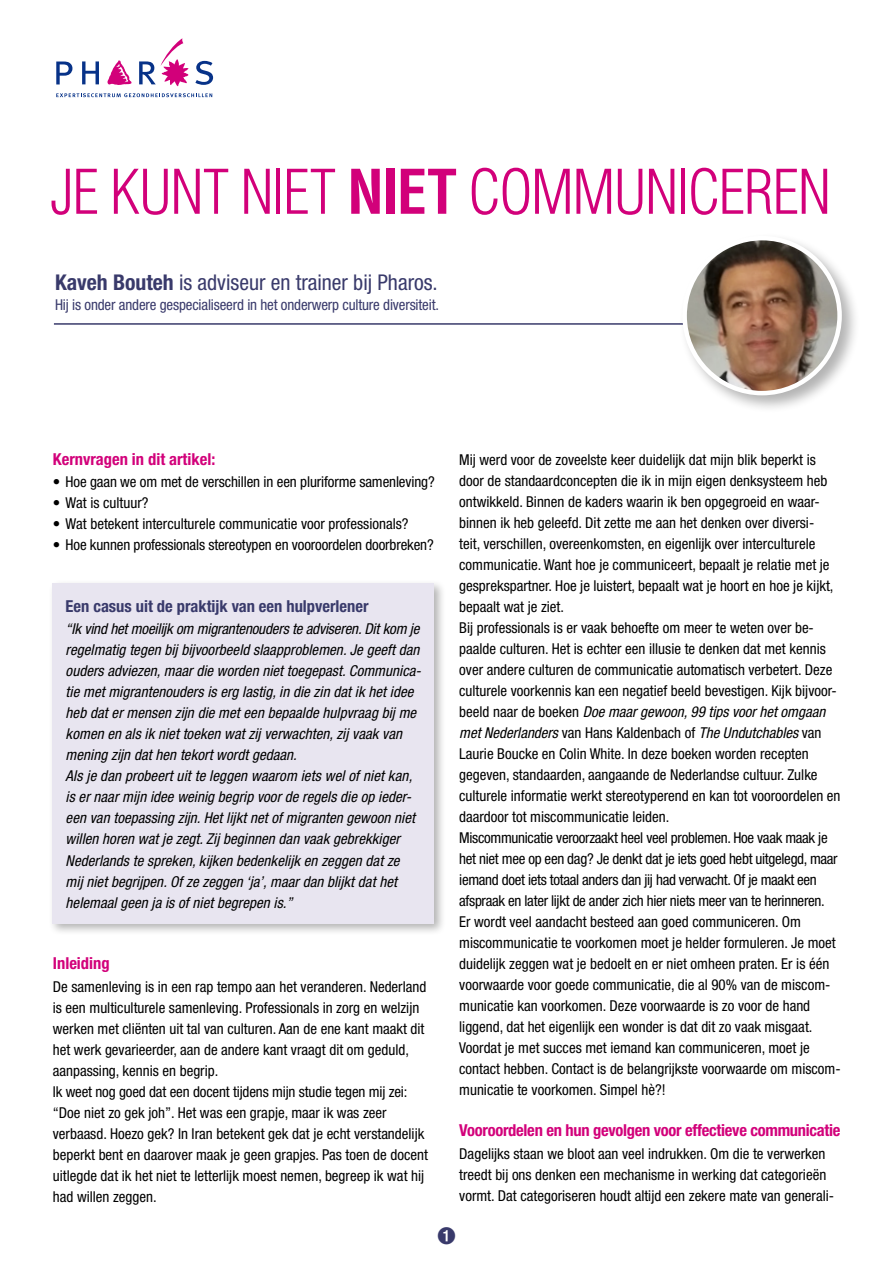
<style>
.page{position:relative;width:893px;height:1263px;background:#fff}
.page>*{position:absolute;margin:0;border:0;box-sizing:border-box;transform-origin:0 0}
.t1{font:300 condensed 60px "Helvetica LT";letter-spacing:-.03em;color:#d2007a}
.t2{font:condensed 21.75px "Helvetica Neue LT";color:#393a6b}
.t3{font:700 condensed 16.5px "Helvetica Neue LT";letter-spacing:-.015em;color:#d2007a}
.t4{font:700 condensed 16.5px "Helvetica Neue LT";color:#393a6b}
.t5{font:condensed 15px/21px "Helvetica Neue LT";color:#000}
.t6{font:italic condensed 15px/21px "Helvetica Neue LT";letter-spacing:.005em;color:#000}
.t7{font:condensed 15px "Helvetica Neue LT";letter-spacing:-.01em;color:#393a6b}
.s1{font-weight:700}
.s2{font-style:italic}
</style>
<div class="page">
<hr style="left:54px;top:323px;width:742px;height:2px;background:#393a6b">
<div style="left:48px;top:579px;width:398px;height:357px;background:#000;opacity:.3"></div>
<div style="left:52px;top:583px;width:381px;height:340px;background:#e8e5f0"></div>
<div style="left:679px;top:233px;width:182px;height:181px;background:#000;opacity:.3"></div>
<img style="left:685px;top:238px;width:155px;height:155px;border-radius:77px">
<div style="left:682px;top:236px;width:160px;height:159px;border:4px solid #fff;border-radius:50%"></div>
<svg style="left:82px;top:61px;width:17px;height:23px"></svg>
<svg style="left:195px;top:61px;width:18px;height:24px"></svg>
<svg style="left:56px;top:62px;width:16px;height:22px"></svg>
<svg style="left:107px;top:60px;width:25px;height:25px"></svg>
<svg style="left:139px;top:38px;width:50px;height:48px"></svg>
<svg style="left:56px;top:93px;width:156px;height:4px"></svg>
<h1 class="t1" style="left:51px;top:155px;width:782px">JE KUNT NIET <span class="s1">NIET</span> COMMUNICEREN</h1>
<h2 class="t2" style="left:55px;top:270px;width:384px"><span class="s1">Kaveh Bouteh</span> is adviseur en trainer bij Pharos.</h2>
<p class="t7" style="left:55px;top:296px;width:385px">Hij is onder andere gespecialiseerd in het onderwerp culture diversiteit.</p>
<p class="t3" style="left:53px;top:449px;width:164px">Kernvragen in dit artikel:</p>
<p class="t5" style="left:53px;top:472px;width:383px">• Hoe gaan we om met de verschillen in een pluriforme samenleving?</p>
<p class="t5" style="left:53px;top:493px;width:97px">• Wat is cultuur?</p>
<p class="t5" style="left:53px;top:514px;width:357px">• Wat betekent interculturele communicatie voor professionals?</p>
<p class="t5" style="left:53px;top:535px;width:382px">• Hoe kunnen professionals stereotypen en vooroordelen doorbreken?</p>
<p class="t4" style="left:66px;top:596px;width:304px">Een casus uit de praktijk van een hulpverlener</p>
<p class="t6" style="left:66px;top:619px;width:357px">“Ik vind het moeilijk om migrantenouders te adviseren. Dit kom je regelmatig tegen bij bijvoorbeeld slaapproblemen. Je geeft dan ouders adviezen, maar die worden niet toegepast. Communica&shy;tie met migrantenouders is erg lastig, in die zin dat ik het idee heb dat er mensen zijn die met een bepaalde hulpvraag bij me komen en als ik niet toeken wat zij verwachten, zij vaak van mening zijn dat hen tekort wordt gedaan.<br>Als je dan probeert uit te leggen waarom iets wel of niet kan, is er naar mijn idee weinig begrip voor de regels die op ieder&shy;een van toepassing zijn. Het lijkt net of migranten gewoon niet willen horen wat je zegt. Zij beginnen dan vaak gebrekkiger Nederlands te spreken, kijken bedenkelijk en zeggen dat ze<br>mij niet begrijpen. Of ze zeggen ‘ja’, maar dan blijkt dat het helemaal geen ja is of niet begrepen is.”</p>
<p class="t3" style="left:53px;top:953px;width:58px">Inleiding</p>
<p class="t5" style="left:53px;top:976px;width:377px">De samenleving is in een rap tempo aan het veranderen. Nederland is een multiculturele samenleving. Professionals in zorg en welzijn werken met cliënten uit tal van culturen. Aan de ene kant maakt dit het werk gevarieerder, aan de andere kant vraagt dit om geduld, aanpassing, kennis en begrip.<br>Ik weet nog goed dat een docent tijdens mijn studie tegen mij zei: “Doe niet zo gek joh”. Het was een grapje, maar ik was zeer verbaasd. Hoezo gek? In Iran betekent gek dat je echt verstandelijk beperkt bent en daarover maak je geen grapjes. Pas toen de docent uitlegde dat ik het niet te letterlijk moest nemen, begreep ik wat hij had willen zeggen.</p>
<p class="t5" style="left:459px;top:449px;width:383px">Mij werd voor de zoveelste keer duidelijk dat mijn blik beperkt is door de standaardconcepten die ik in mijn eigen denksysteem heb ontwikkeld. Binnen de kaders waarin ik ben opgegroeid en waar&shy;binnen ik heb geleefd. Dit zette me aan het denken over diversi-<br>teit, verschillen, overeenkomsten, en eigenlijk over interculturele communicatie. Want hoe je communiceert, bepaalt je relatie met je gesprekspartner. Hoe je luistert, bepaalt wat je hoort en hoe je kijkt, bepaalt wat je ziet.<br>Bij professionals is er vaak behoefte om meer te weten over be&shy;paalde culturen. Het is echter een illusie te denken dat met kennis over andere culturen de communicatie automatisch verbetert. Deze culturele voorkennis kan een negatief beeld bevestigen. Kijk bijvoor&shy;beeld naar de boeken <span class="s2">Doe maar gewoon, 99 tips voor het omgaan met Nederlanders</span> van Hans Kaldenbach of <span class="s2">The Undutchables</span> van Laurie Boucke en Colin White. In deze boeken worden recepten gegeven, standaarden, aangaande de Nederlandse cultuur. Zulke culturele informatie werkt stereotyperend en kan tot vooroordelen en daardoor tot miscommunicatie leiden.<br>Miscommunicatie veroorzaakt heel veel problemen. Hoe vaak maak je het niet mee op een dag? Je denkt dat je iets goed hebt uitgelegd, maar iemand doet iets totaal anders dan jij had verwacht. Of je maakt een afspraak en later lijkt de ander zich hier niets meer van te herinneren.<br>Er wordt veel aandacht besteed aan goed communiceren. Om miscommunicatie te voorkomen moet je helder formuleren. Je moet duidelijk zeggen wat je bedoelt en er niet omheen praten. Er is één voorwaarde voor goede communicatie, die al 90% van de miscom&shy;municatie kan voorkomen. Deze voorwaarde is zo voor de hand liggend, dat het eigenlijk een wonder is dat dit zo vaak misgaat.<br>Voordat je met succes met iemand kan communiceren, moet je contact hebben. Contact is de belangrijkste voorwaarde om miscom&shy;municatie te voorkomen. Simpel hè?!</p>
<p class="t3" style="left:459px;top:1120px;width:383px">Vooroordelen en hun gevolgen voor effectieve communicatie</p>
<p class="t5" style="left:459px;top:1142px;width:376px">Dagelijks staan we bloot aan veel indrukken. Om die te verwerken treedt bij ons denken een mechanisme in werking dat categorieën vormt. Dat categoriseren houdt altijd een zekere mate van generali-</p>
</div>
